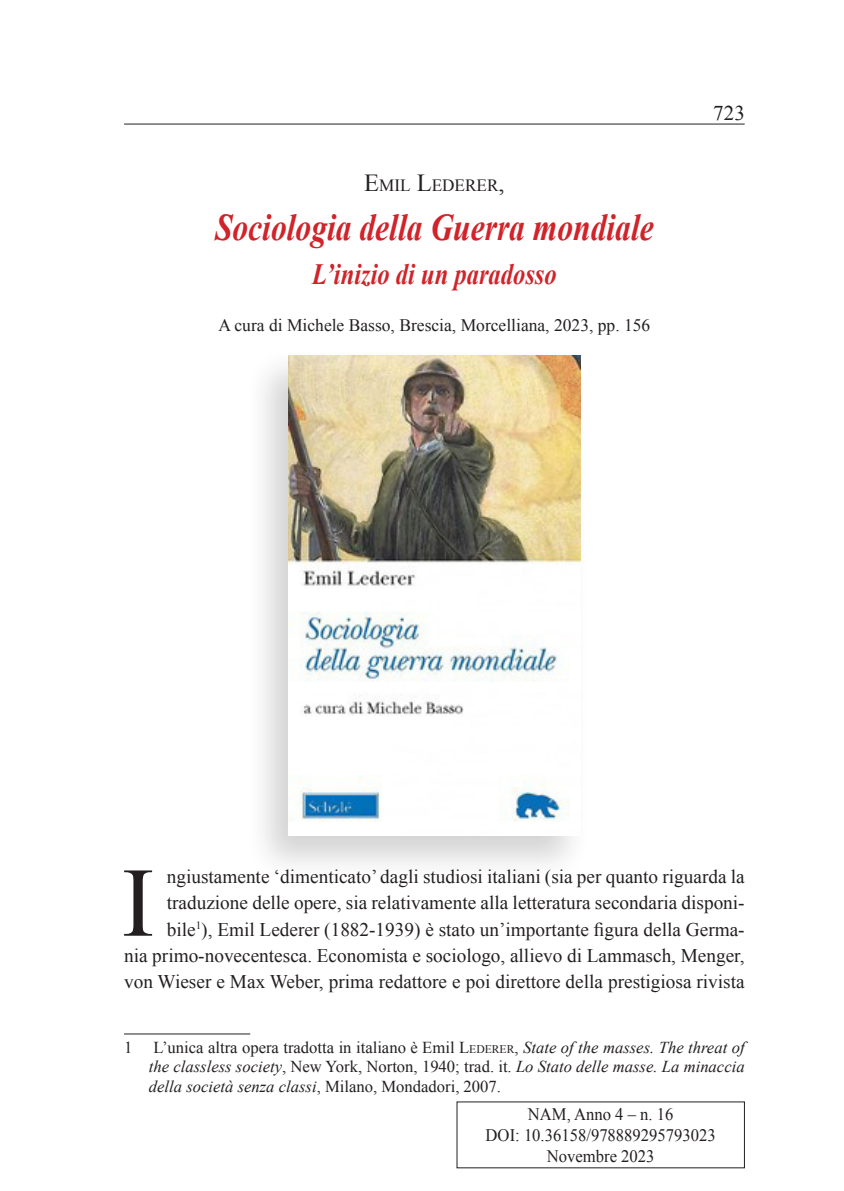
<style>
.page{position:relative;width:844px;height:1191px;background:#fff}
.page>*{position:absolute;margin:0;border:0;box-sizing:border-box;transform-origin:0 0}
.t1{font:98.52px "Times New Roman";color:#231f20}
.t2{font:italic 700 37.8px "Times New Roman";color:#d1232a;scale:.83 1}
.t3{font:italic 700 29.4px "Times New Roman";color:#d1232a;scale:.83 1}
.t4{font:21px "Times New Roman";color:#231f20}
.t5{font:19.25px/26.2px "Times New Roman";color:#231f20;text-align:right}
.t6{font:17.5px/21px "Times New Roman";color:#231f20;text-align:center;scale:.95 1}
.t7{font:17.5px "Times New Roman";color:#231f20}
.t8{font:17.15px "Times New Roman";color:#231f20}
.t9{font:italic 16.62px/19.2px "Times New Roman";color:#231f20;text-align:justify}
.t10{font:16.62px "Times New Roman";color:#231f20}
.s1{font-size:24.5px}
.s2{font-style:normal}
.s3{font-style:normal;font-size:11.72px}
.s4{font-style:inherit}
</style>
<div class="page">
<hr style="left:124px;top:124px;width:620px;height:1px;background:#231f20">
<hr style="left:124px;top:1033px;width:126px;height:1px;background:#231f20">
<div style="left:245px;top:346px;width:347px;height:536px;background:#231f20;opacity:.2"></div>
<img style="left:288px;top:355px;width:292px;height:481px">
<p class="t8" style="left:364px;top:173px;width:142px"><span class="s1">E</span>MIL <span class="s1">L</span>EDERER<span class="s1">,</span></p>
<h2 class="t2" style="left:215px;top:200px;width:530px">Sociologia della Guerra mondiale</h2>
<h3 class="t3" style="left:312px;top:253px;width:296px">L’inizio di un paradosso</h3>
<p class="t7" style="left:218px;top:314px;width:433px">A cura di Michele Basso, Brescia, Morcelliana, 2023, pp. 156</p>
<p class="t4" style="left:713px;top:99px;width:33px">723</p>
<p class="t5" style="left:124px;top:863px;width:622px">ngiustamente ‘dimenticato’ dagli studiosi italiani (sia per quanto riguarda la traduzione delle opere, sia relativamente alla letteratura secondaria disponi&shy;bile<sup>1</sup>), Emil Lederer (1882-1939) è stato un’importante figura della Germa-<br>nia primo-novecentesca. Economista e sociologo, allievo di Lammasch, Menger, von Wieser e Max Weber, prima redattore e poi direttore della prestigiosa rivista</p>
<h1 class="t1" style="left:122px;top:836px;width:34px">I</h1>
<p class="t10" style="left:124px;top:1036px;width:10px">1</p>
<p class="t9" style="left:149px;top:1037px;width:597px"><span class="s2">L’unica altra opera tradotta in italiano è Emil</span> <span class="s2">L</span><span class="s3">EDERER</span><span class="s2">,</span> State of the masses. The threat of the classless society<span class="s2">, New York, Norton, 1940; trad. it.</span> Lo Stato delle masse. La minaccia della società senza classi<span class="s2">, Milano, Mondadori, 2007.</span></p>
<p class="t6" style="left:485px;top:1103px;width:244px">NAM, Anno 4 – n. 16<br>DOI: <span class="s4">10.36158/978889295793023<br></span>Novembre 2023</p>
</div>
